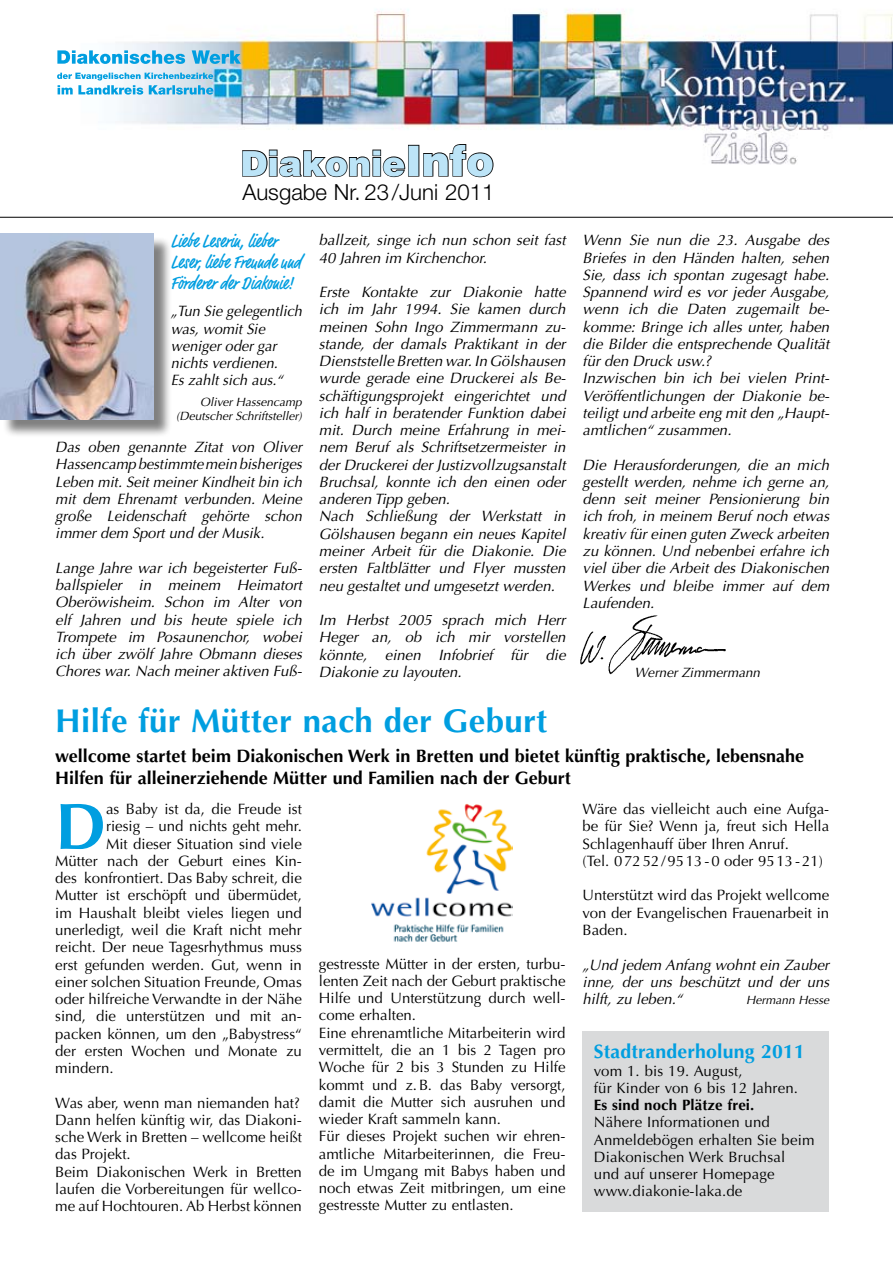
<style>
.page{position:relative;width:893px;height:1263px;background:#fff}
.page>*{position:absolute;margin:0;border:0;box-sizing:border-box;transform-origin:0 0}
.t1{font:700 65.4px "Optima CE";color:#009ee0}
.t2{font:900 34.5px "Helvetica";color:#bce4f7}
.t3{font:700 33px "Optima CE";letter-spacing:.01em;color:#009ee0}
.t4{font:300 22.2px "Helvetica Neue";color:#000}
.t5{font:700 19.5px "Optima CE";letter-spacing:.01em;color:#009ee0}
.t6{font:500 condensed 18.75px/21px "Market";color:#009ee0}
.t7{font:700 18px/21.6px "Optima CE";color:#000}
.t8{font:italic 15px/17.2px "Optima CE";color:#000;text-align:justify}
.t9{font:15px/17.2px "Optima CE";color:#000}
.t10{font:700 15px "Optima CE";letter-spacing:.01em;color:#000}
.t11{font:italic 13.5px "Optima CE";color:#000}
.t12{font:italic 12px/13.5px "Optima CE";color:#000;text-align:right}
.s1{font-size:42px}
</style>
<div class="page">
<img style="left:57px;top:9px;width:836px;height:168px">
<img style="left:57px;top:73px;width:156px;height:6px">
<img style="left:58px;top:85px;width:155px;height:10px">
<img style="left:57px;top:50px;width:184px;height:14px">
<hr style="left:0;top:217px;width:893px;height:1px;background:#000">
<svg style="left:241px;top:149px;width:165px;height:29px"></svg>
<div style="left:408px;top:145px;width:11px;height:32px;border:2px solid #000"></div>
<svg style="left:422px;top:143px;width:72px;height:35px"></svg>
<div style="left:2px;top:236px;width:170px;height:202px;background:#000;opacity:.5"></div>
<img style="left:0;top:234px;width:154px;height:186px">
<svg style="left:315px;top:216px;width:256px;height:2px"></svg>
<img style="left:371px;top:803px;width:141px;height:139px">
<svg style="left:578px;top:216px;width:256px;height:459px"></svg>
<div style="left:583px;top:1031px;width:246px;height:181px;background:#d9dadb"></div>
<h2 class="t2" style="left:241px;top:141px;width:255px">Diakonie<span class="s1">Info</span></h2>
<h3 class="t4" style="left:242px;top:178px;width:254px">Ausgabe Nr. 23/Juni 2011</h3>
<p class="t6" style="left:171px;top:232px;width:132px">Liebe Leserin, lieber<br>Leser, liebe Freunde und<br>Förderer der Diakonie!</p>
<p class="t8" style="left:171px;top:303px;width:133px;text-align:left">„Tun Sie gelegentlich was, womit Sie weniger oder gar nichts verdienen.<br>Es zahlt sich aus.“</p>
<p class="t12" style="left:176px;top:396px;width:127px">Oliver Hassencamp (Deutscher Schriftsteller)</p>
<p class="t8" style="left:55px;top:438px;width:248px">Das oben genannte Zitat von Oliver Hassencamp bestimmte mein bisheriges Leben mit. Seit meiner Kindheit bin ich mit dem Ehrenamt verbunden. Meine große Leidenschaft gehörte schon immer dem Sport und der Musik.</p>
<p class="t8" style="left:55px;top:559px;width:248px">Lange Jahre war ich begeisterter Fuß&shy;ballspieler in meinem Heimatort Oberöwisheim. Schon im Alter von elf Jahren und bis heute spiele ich Trompete im Posaunenchor, wobei ich über zwölf Jahre Obmann dieses Chores war. Nach meiner aktiven Fuß-</p>
<p class="t8" style="left:319px;top:232px;width:248px">ballzeit, singe ich nun schon seit fast<br>40 Jahren im Kirchenchor.</p>
<p class="t8" style="left:319px;top:284px;width:248px;text-align:left">Erste Kontakte zur Diakonie hatte ich im Jahr 1994. Sie kamen durch meinen Sohn Ingo Zimmermann zu&shy;stande, der damals Praktikant in der Dienststelle Bretten war. In Gölshausen wurde gerade eine Druckerei als Be&shy;schäftigungsprojekt eingerichtet und ich half in beratender Funktion dabei mit. Durch meine Erfahrung in mei&shy;nem Beruf als Schriftsetzermeister in der Druckerei der Justizvollzugsanstalt Bruchsal, konnte ich den einen oder anderen Tipp geben.<br>Nach Schließung der Werkstatt in Gölshausen begann ein neues Kapitel meiner Arbeit für die Diakonie. Die ersten Faltblätter und Flyer mussten neu gestaltet und umgesetzt werden.</p>
<p class="t8" style="left:319px;top:611px;width:248px">Im Herbst 2005 sprach mich Herr Heger an, ob ich mir vorstellen könnte, einen Infobrief für die Diakonie zu layouten.</p>
<h3 class="t3" style="left:55px;top:699px;width:493px">Hilfe für Mütter nach der Geburt</h3>
<p class="t7" style="left:55px;top:745px;width:750px">wellcome startet beim Diakonischen Werk in Bretten und bietet künftig praktische, lebensnahe<br>Hilfen für alleinerziehende Mütter und Familien nach der Geburt</p>
<p class="t8" style="left:583px;top:232px;width:248px;text-align:left">Wenn Sie nun die 23. Ausgabe des Briefes in den Händen halten, sehen Sie, dass ich spontan zugesagt habe.<br>Spannend wird es vor jeder Ausgabe, wenn ich die Daten zugemailt be&shy;komme: Bringe ich alles unter, haben die Bilder die entsprechende Qualität für den Druck usw.?<br>Inzwischen bin ich bei vielen Print-- Veröffentlichungen der Diakonie be&shy;teiligt und arbeite eng mit den „Haupt&shy;amtlichen“ zusammen.</p>
<p class="t8" style="left:583px;top:456px;width:248px">Die Herausforderungen, die an mich gestellt werden, nehme ich gerne an, denn seit meiner Pensionierung bin ich froh, in meinem Beruf noch etwas kreativ für einen guten Zweck arbeiten zu können. Und nebenbei erfahre ich viel über die Arbeit des Diakonischen Werkes und bleibe immer auf dem Laufenden.</p>
<p class="t11" style="left:635px;top:664px;width:127px">Werner Zimmermann</p>
<h1 class="t1" style="left:55px;top:785px;width:52px">D</h1>
<p class="t9" style="left:106px;top:801px;width:197px">as Baby ist da, die Freude ist</p>
<p class="t9" style="left:106px;top:818px;width:197px">riesig – und nichts geht mehr.</p>
<p class="t9" style="left:106px;top:835px;width:197px">Mit dieser Situation sind viele</p>
<p class="t9" style="left:55px;top:852px;width:248px">Mütter nach der Geburt eines Kin-</p>
<p class="t9" style="left:55px;top:870px;width:248px">des konfrontiert. Das Baby schreit, die</p>
<p class="t9" style="left:55px;top:887px;width:248px">Mutter ist erschöpft und übermüdet,</p>
<p class="t9" style="left:55px;top:904px;width:248px">im Haushalt bleibt vieles liegen und</p>
<p class="t9" style="left:55px;top:921px;width:248px">unerledigt, weil die Kraft nicht mehr</p>
<p class="t9" style="left:55px;top:939px;width:248px">reicht. Der neue Tagesrhythmus muss</p>
<p class="t9" style="left:55px;top:956px;width:248px">erst gefunden werden. Gut, wenn in</p>
<p class="t9" style="left:55px;top:973px;width:248px">einer solchen Situation Freunde, Omas</p>
<p class="t9" style="left:55px;top:990px;width:248px">oder hilfreiche Verwandte in der Nähe</p>
<p class="t9" style="left:55px;top:1008px;width:248px">sind, die unterstützen und mit an-</p>
<p class="t9" style="left:55px;top:1025px;width:248px">packen können, um den „Babystress“</p>
<p class="t9" style="left:55px;top:1042px;width:248px">der ersten Wochen und Monate zu</p>
<p class="t9" style="left:55px;top:1059px;width:60px">mindern.</p>
<p class="t9" style="left:55px;top:1094px;width:248px">Was aber, wenn man niemanden hat?<br>Dann helfen künftig wir, das Diakoni&shy;sche Werk in Bretten – wellcome heißt das Projekt.<br>Beim Diakonischen Werk in Bretten laufen die Vorbereitungen für wellco&shy;me auf Hochtouren. Ab Herbst können</p>
<p class="t9" style="left:319px;top:955px;width:248px">gestresste Mütter in der ersten, turbu&shy;lenten Zeit nach der Geburt praktische Hilfe und Unterstützung durch well&shy;come erhalten.<br>Eine ehrenamtliche Mitarbeiterin wird vermittelt, die an 1 bis 2 Tagen pro Woche für 2 bis 3 Stunden zu Hilfe kommt und z.B. das Baby versorgt, damit die Mutter sich ausruhen und wieder Kraft sammeln kann.<br>Für dieses Projekt suchen wir ehren&shy;amtliche Mitarbeiterinnen, die Freu&shy;de im Umgang mit Babys haben und noch etwas Zeit mitbringen, um eine gestresste Mutter zu entlasten.</p>
<p class="t9" style="left:583px;top:801px;width:248px">Wäre das vielleicht auch eine Aufga&shy;be für Sie? Wenn ja, freut sich Hella Schlagenhauff über Ihren Anruf.<br>(Tel. 07252/9513 - 0 oder 9513 - 21)</p>
<p class="t9" style="left:583px;top:887px;width:248px;text-align:justify">Unterstützt wird das Projekt wellcome von der Evangelischen Frauenarbeit in Baden.</p>
<p class="t8" style="left:583px;top:956px;width:248px">„Und jedem Anfang wohnt ein Zauber inne, der uns beschützt und der uns hilft, zu leben.“</p>
<p class="t12" style="left:746px;top:993px;width:85px">Hermann Hesse</p>
<h3 class="t5" style="left:594px;top:1039px;width:213px">Stadtranderholung 2011</h3>
<p class="t9" style="left:594px;top:1062px;width:206px">vom 1. bis 19. August,<br>für Kinder von 6 bis 12 Jahren.</p>
<p class="t10" style="left:594px;top:1095px;width:162px">Es sind noch Plätze frei.</p>
<p class="t9" style="left:594px;top:1114px;width:222px">Nähere Informationen und<br>Anmeldebögen erhalten Sie beim<br>Diakonischen Werk Bruchsal<br>und auf unserer Homepage www.diakonie-laka.de</p>
</div>
